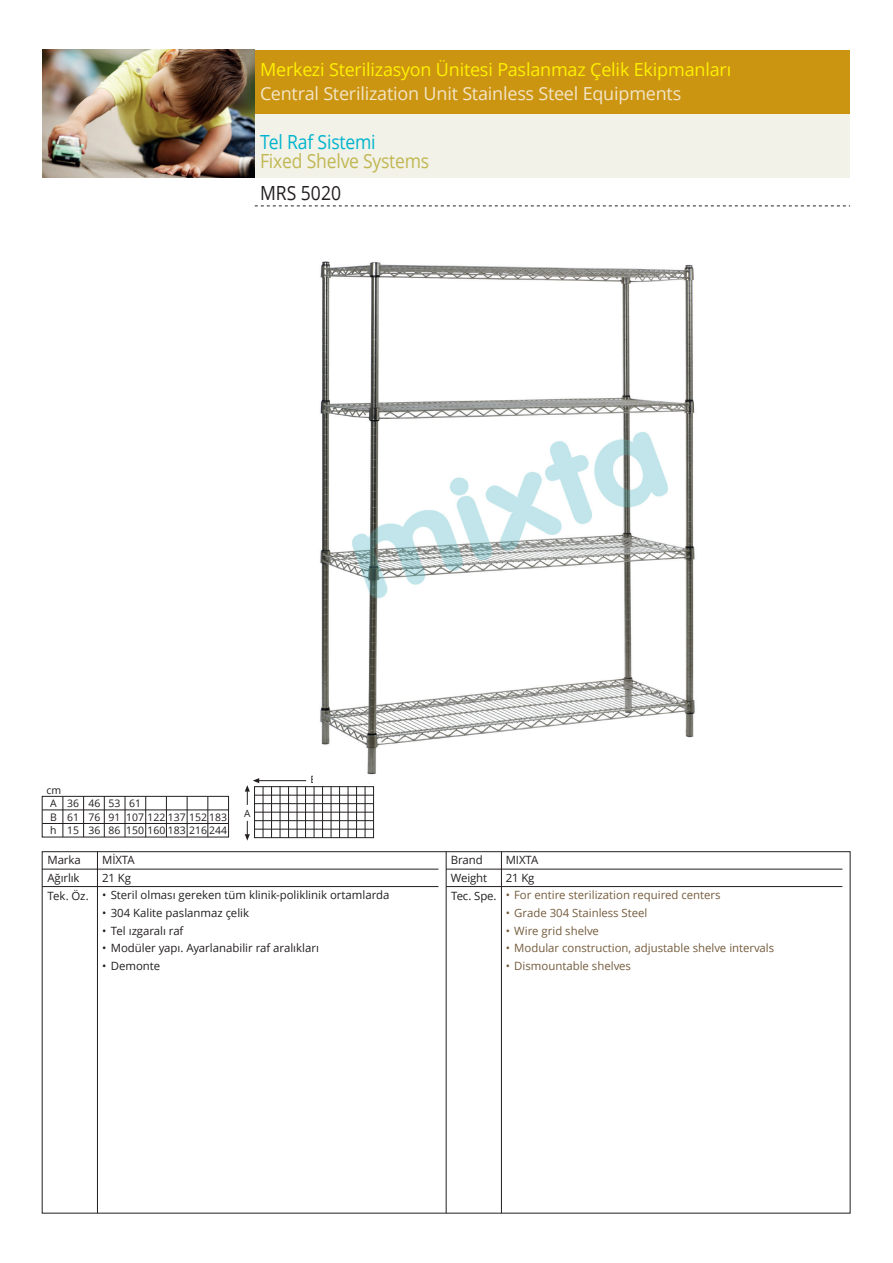
<style>
.page{position:relative;width:893px;height:1263px;background:#fff}
.page>*{position:absolute;margin:0;border:0;box-sizing:border-box;transform-origin:0 0}
.t1{font:19.5px "Open Sans";letter-spacing:-.01em;color:#c1b752;scale:.9 1}
.t2{font:19.5px "Open Sans";letter-spacing:-.01em;color:#00b4cd;scale:.9 1}
.t3{font:19.5px "Open Sans";color:#231f20;scale:.9 1}
.t4{font:18px "Open Sans";letter-spacing:-.01em;color:#fff101}
.t5{font:18px "Open Sans";letter-spacing:-.01em;color:#f3e5c8}
.t6{font:11.4px/17.7px "Open Sans";color:#231f20}
.t7{font:11.4px "Open Sans";color:#755c3d}
.t8{font:10.5px/13.5px "Open Sans";color:#231f20}
.t9{font:10.05px "Open Sans";color:#231f20}
</style>
<div class="page">
<div style="left:254px;top:786px;width:120px;height:52px;border:1px solid #231f20"></div>
<hr style="left:263px;top:787px;width:1px;height:51px;background:#231f20">
<hr style="left:271px;top:787px;width:1px;height:51px;background:#231f20">
<hr style="left:280px;top:787px;width:1px;height:51px;background:#231f20">
<hr style="left:288px;top:787px;width:1px;height:51px;background:#231f20">
<hr style="left:297px;top:787px;width:1px;height:51px;background:#231f20">
<hr style="left:305px;top:787px;width:1px;height:51px;background:#231f20">
<hr style="left:314px;top:787px;width:1px;height:51px;background:#231f20">
<hr style="left:322px;top:787px;width:1px;height:51px;background:#231f20">
<hr style="left:331px;top:787px;width:1px;height:51px;background:#231f20">
<hr style="left:339px;top:787px;width:1px;height:51px;background:#231f20">
<hr style="left:348px;top:787px;width:1px;height:51px;background:#231f20">
<hr style="left:356px;top:787px;width:1px;height:51px;background:#231f20">
<hr style="left:365px;top:787px;width:1px;height:51px;background:#231f20">
<hr style="left:255px;top:795px;width:119px;height:1px;background:#231f20">
<hr style="left:255px;top:803px;width:119px;height:1px;background:#231f20">
<hr style="left:255px;top:812px;width:119px;height:1px;background:#231f20">
<hr style="left:255px;top:820px;width:119px;height:1px;background:#231f20">
<hr style="left:255px;top:829px;width:119px;height:1px;background:#231f20">
<svg style="left:245px;top:821px;width:5px;height:20px"></svg>
<svg style="left:245px;top:778px;width:14px;height:27px"></svg>
<hr style="left:259px;top:780px;width:47px;height:1px;background:#231f20">
<hr style="left:42px;top:810px;width:187px;height:1px;background:#231f20">
<hr style="left:42px;top:823px;width:187px;height:1px;background:#231f20">
<hr style="left:63px;top:796px;width:1px;height:41px;background:#231f20">
<hr style="left:83px;top:796px;width:1px;height:41px;background:#231f20">
<hr style="left:104px;top:796px;width:1px;height:41px;background:#231f20">
<hr style="left:125px;top:796px;width:1px;height:41px;background:#231f20">
<hr style="left:145px;top:796px;width:1px;height:41px;background:#231f20">
<hr style="left:166px;top:796px;width:1px;height:41px;background:#231f20">
<hr style="left:187px;top:796px;width:1px;height:41px;background:#231f20">
<hr style="left:208px;top:796px;width:1px;height:41px;background:#231f20">
<div style="left:42px;top:796px;width:187px;height:41px;border:1px solid #231f20"></div>
<img style="left:320px;top:261px;width:375px;height:514px">
<div style="left:255px;top:114px;width:595px;height:64px;background:#f2f2e9"></div>
<div style="left:255px;top:50px;width:595px;height:64px;background:#cb9512"></div>
<img style="left:42px;top:50px;width:213px;height:128px">
<svg style="left:255px;top:206px;width:595px;height:1px"></svg>
<hr style="left:446px;top:852px;width:1px;height:361px;background:#231f20">
<hr style="left:97px;top:852px;width:1px;height:361px;background:#231f20">
<hr style="left:501px;top:852px;width:1px;height:361px;background:#231f20">
<hr style="left:42px;top:869px;width:396px;height:1px;background:#231f20">
<hr style="left:42px;top:886px;width:396px;height:1px;background:#231f20">
<hr style="left:446px;top:869px;width:396px;height:1px;background:#231f20">
<hr style="left:446px;top:886px;width:396px;height:1px;background:#231f20">
<h2 class="t4" style="left:260px;top:57px;width:473px">Merkezi Sterilizasyon Ünitesi Paslanmaz Çelik Ekipmanları</h2>
<h2 class="t5" style="left:260px;top:81px;width:423px">Central Sterilization Unit Stainless Steel Equipments</h2>
<h1 class="t2" style="left:260px;top:128px;width:130px">Tel Raf Sistemi</h1>
<h1 class="t1" style="left:260px;top:148px;width:189px">Fixed Shelve Systems</h1>
<h1 class="t3" style="left:260px;top:179px;width:92px">MRS 5020</h1>
<p class="t8" style="left:47px;top:783px;width:16px">cm</p>
<p class="t8" style="left:50px;top:796px;width:179px">A 36 46 53 61<br>B 61 76 91 107 122 137 152 183 h 15 36 86 150 160 183 216 244</p>
<p class="t9" style="left:244px;top:806px;width:8px">A</p>
<p class="t9" style="left:311px;top:772px;width:8px">B</p>
<p class="t6" style="left:102px;top:851px;width:34px">MİXTA</p>
<p class="t6" style="left:506px;top:851px;width:34px">MIXTA</p>
<p class="t6" style="left:102px;top:868px;width:30px">21 Kg</p>
<p class="t6" style="left:506px;top:868px;width:30px">21 Kg</p>
<p class="t6" style="left:102px;top:886px;width:289px">• Steril olması gereken tüm klinik-poliklinik ortamlarda</p>
<p class="t6" style="left:102px;top:903px;width:148px">• 304 Kalite paslanmaz çelik</p>
<p class="t6" style="left:102px;top:921px;width:83px">• Tel ızgaralı raf</p>
<p class="t6" style="left:102px;top:939px;width:218px">• Modüler yapı. Ayarlanabilir raf aralıkları</p>
<p class="t6" style="left:102px;top:957px;width:59px">• Demonte</p>
<p class="t6" style="left:47px;top:851px;width:43px">Marka<br>Ağırlık<br>Tek. Öz.</p>
<p class="t6" style="left:451px;top:851px;width:47px">Brand<br>Weight<br>Tec. Spe.</p>
<p class="t7" style="left:506px;top:887px;width:216px">• For entire sterilization required centers</p>
<p class="t7" style="left:506px;top:905px;width:143px">• Grade 304 Stainless Steel</p>
<p class="t7" style="left:506px;top:923px;width:95px">• Wire grid shelve</p>
<p class="t7" style="left:506px;top:940px;width:270px">• Modular construction, adjustable shelve intervals</p>
<p class="t7" style="left:506px;top:958px;width:127px">• Dismountable shelves</p>
</div>
